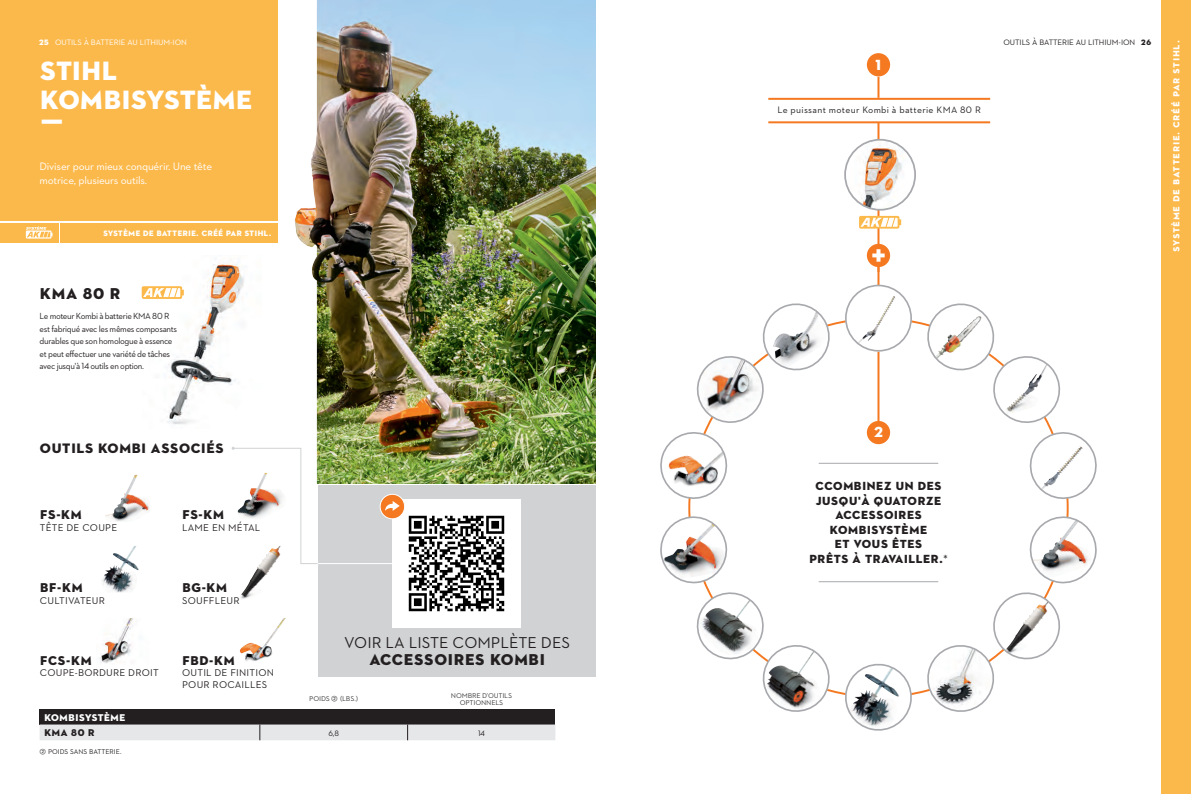
<style>
.page{position:relative;width:1191px;height:794px;background:#fff}
.page>*{position:absolute;margin:0;border:0;box-sizing:border-box;transform-origin:0 0}
.t1{font:27px "STIHL Contraface Display Titling";letter-spacing:-.03em;color:#fff}
.t2{font:16px "STIHL Contraface Display Titling";color:#231f20}
.t3{font:16px "STIHL Contraface Text";color:#231f20}
.Seitenverweis_Headline{font:15px "STIHL Contraface Display Titling";color:#fff}
.t4{font:14px "STIHL Contraface Display Titling";color:#231f20}
.t5{font:13px "STIHL Contraface Display Titling";color:#231f20}
.Seitenverweis_Headline-2{font:12px "STIHL Contraface Display Titling";color:#231f20}
.t6{font:11px "STIHL Contraface Text";letter-spacing:-.02em;color:#fff}
.Product_TechData{font:10px/12px "STIHL Contraface Text";letter-spacing:.02em;color:#231f20}
.t7{font:10px "STIHL Contraface Display Titling";color:#fff}
.t8{font:10px "STIHL Contraface Display Titling";color:#231f20}
.t9{font:9.5px "STIHL Contraface Text";letter-spacing:.03em;color:#231f20}
.t10{font:9px/12.6px "STIHL Contraface Text";letter-spacing:-.04em;color:#231f20}
.t11{font:9px "STIHL Contraface Display Titling";letter-spacing:.07em;color:#fff}
.Head_Balken_links{font:8px "STIHL Contraface Text";letter-spacing:-.01em;color:#fff}
.Head_Balken_links-2{font:8px "STIHL Contraface Text";letter-spacing:-.01em;color:#231f20}
.t12{font:8px "STIHL Contraface Display Titling";color:#fff}
.t13{font:8px "STIHL Contraface Display Titling";color:#231f20}
.t14{font:500 7px "STIHL Contraface Display";letter-spacing:-.03em;color:#231f20}
.Table_Model{font:7px "STIHL Contraface Text";color:#231f20}
.s1{font-family:"STIHL Contraface Display Titling"}
.s2{font-family:"STIHL Contraface Text";font-weight:400}
.s3{font-family:"STIHL Contraface Text"}
</style>
<div class="page">
<div style="left:317px;top:486px;width:278px;height:191px;background:#d1d2d4"></div>
<img style="left:167px;top:262px;width:77px;height:163px">
<div style="left:40px;top:709px;width:515px;height:15px;background:#231f20"></div>
<div style="left:40px;top:724px;width:515px;height:16px;background:#e6e7e9"></div>
<svg style="left:142px;top:286px;width:42px;height:13px"></svg>
<img style="left:294px;top:0;width:301px;height:484px">
<img style="left:105px;top:475px;width:45px;height:46px">
<img style="left:99px;top:618px;width:34px;height:45px">
<img style="left:102px;top:546px;width:37px;height:46px">
<img style="left:239px;top:618px;width:47px;height:43px">
<img style="left:241px;top:564px;width:33px;height:35px">
<svg style="left:232px;top:447px;width:126px;height:117px"></svg>
<img style="left:392px;top:499px;width:128px;height:128px">
<hr style="left:317px;top:563px;width:82px;height:1px;background:#fff">
<div style="left:380px;top:494px;width:24px;height:25px;background:#f47921;border-radius:50%"></div>
<div style="left:379px;top:494px;width:26px;height:25px;border:1px solid #fff;border-radius:50%"></div>
<svg style="left:385px;top:501px;width:15px;height:10px"></svg>
<div style="left:867px;top:53px;width:23px;height:23px;background:#f47921;border-radius:50%"></div>
<div style="left:867px;top:421px;width:23px;height:23px;background:#f47921;border-radius:50%"></div>
<hr style="left:877px;top:77px;width:2px;height:21px;background:#f47921">
<hr style="left:877px;top:122px;width:2px;height:150px;background:#f47921">
<hr style="left:877px;top:351px;width:2px;height:71px;background:#f47921">
<hr style="left:877px;top:258px;width:2px;height:27px;background:#f47921">
<img style="left:867px;top:297px;width:26px;height:37px">
<div style="left:845px;top:285px;width:67px;height:66px;border:2px solid #a8a9ad;border-radius:50%"></div>
<svg style="left:660px;top:303px;width:173px;height:201px"></svg>
<svg style="left:660px;top:515px;width:256px;height:216px"></svg>
<svg style="left:925px;top:514px;width:172px;height:198px"></svg>
<svg style="left:921px;top:303px;width:176px;height:199px"></svg>
<hr style="left:818px;top:463px;width:120px;height:1px;background:#a8a9ad">
<hr style="left:818px;top:581px;width:120px;height:1px;background:#a8a9ad">
<div style="left:867px;top:244px;width:23px;height:23px;background:#f47921;border-radius:50%"></div>
<svg style="left:872px;top:249px;width:12px;height:13px"></svg>
<img style="left:845px;top:140px;width:70px;height:70px;border-radius:35px">
<div style="left:844px;top:139px;width:72px;height:72px;border:2px solid #a8a9ad;border-radius:50%"></div>
<svg style="left:859px;top:216px;width:42px;height:13px"></svg>
<hr style="left:768px;top:98px;width:222px;height:2px;background:#f47921">
<hr style="left:768px;top:121px;width:222px;height:2px;background:#f47921">
<div style="left:1161px;top:0;width:30px;height:794px;background:#fcb94b"></div>
<div style="left:0;top:0;width:278px;height:221px;background:#fcb94b"></div>
<div style="left:61px;top:223px;width:217px;height:20px;background:#fcb94b"></div>
<div style="left:0;top:223px;width:59px;height:20px;background:#fcb94b"></div>
<svg style="left:26px;top:226px;width:27px;height:12px"></svg>
<p class="Head_Balken_links-2" style="left:1003px;top:37px;width:133px">OUTILS À BATTERIE AU LITHIUM-ION</p>
<p class="t11" style="left:1171px;top:252px;width:213px;rotate:-90deg">SYSTÈME DE BATTERIE. CRÉÉ PAR STIHL.</p>
<p class="Head_Balken_links" style="left:39px;top:38px;width:150px"><span class="s1">25</span> OUTILS À BATTERIE AU LITHIUM-ION</p>
<p class="t13" style="left:1140px;top:37px;width:12px">26</p>
<p class="Head_Balken_links" style="left:55px;top:38px;width:111px">LITH UM-ION BATTERY TOOLS</p>
<p class="Seitenverweis_Headline" style="left:875px;top:55px;width:8px">1</p>
<p class="t1" style="left:40px;top:54px;width:80px">STIHL</p>
<p class="t1" style="left:40px;top:83px;width:215px">KOMBISYSTÈME</p>
<p class="t1" style="left:40px;top:112px;width:26px">Ƒ</p>
<p class="t9" style="left:777px;top:104px;width:205px">Le puissant moteur Kombi à batterie KMA 80 R</p>
<p class="t6" style="left:40px;top:159px;width:174px">Diviser pour mieux conquérir. Une tête</p>
<p class="t6" style="left:40px;top:174px;width:109px">motrice, plusieurs outils.</p>
<p class="t12" style="left:103px;top:228px;width:170px">SYSTÈME DE BATTERIE. CRÉÉ PAR STIHL.</p>
<p class="t2" style="left:40px;top:283px;width:83px">KMA 80 R</p>
<p class="t10" style="left:40px;top:309px;width:139px">Le moteur Kombi à batterie KMA 80 R est fabriqué avec les mêmes composants durables que son homologue à essence</p>
<p class="t10" style="left:40px;top:347px;width:132px">et peut effectuer une variété de tâches avec jusqu'à 14 outils en option.</p>
<p class="t4" style="left:40px;top:439px;width:186px">OUTILS KOMBI ASSOCIÉS</p>
<p class="t5" style="left:40px;top:507px;width:44px">FS-KM</p>
<p class="Product_TechData" style="left:40px;top:521px;width:79px">TÊTE DE COUPE</p>
<p class="t5" style="left:182px;top:507px;width:44px">FS-KM</p>
<p class="Product_TechData" style="left:182px;top:521px;width:80px">LAME EN MÉTAL</p>
<p class="t5" style="left:40px;top:579px;width:45px">BF-KM</p>
<p class="Product_TechData" style="left:40px;top:594px;width:67px">CULTIVATEUR</p>
<p class="t5" style="left:182px;top:579px;width:47px">BG-KM</p>
<p class="Product_TechData" style="left:182px;top:594px;width:59px">SOUFFLEUR</p>
<p class="t5" style="left:40px;top:652px;width:54px">FCS-KM</p>
<p class="Product_TechData" style="left:40px;top:667px;width:120px">COUPE-BORDURE DROIT</p>
<p class="t5" style="left:182px;top:652px;width:54px">FBD-KM</p>
<p class="Product_TechData" style="left:182px;top:667px;width:93px">OUTIL DE FINITION<br>POUR ROCAILLES</p>
<p class="t3" style="left:344px;top:632px;width:227px">VOIR LA LISTE COMPLÈTE DES</p>
<p class="t2" style="left:369px;top:649px;width:178px">ACCESSOIRES KOMBI</p>
<p class="t14" style="left:309px;top:694px;width:50px">POIDS <span class="s2">②</span> (lbs.)</p>
<p class="t14" style="left:451px;top:692px;width:63px">NOMBRE D'OUTILS</p>
<p class="t14" style="left:460px;top:699px;width:45px">OPTIONNELS</p>
<p class="t7" style="left:44px;top:711px;width:83px">KOMBISYSTÈME</p>
<p class="t8" style="left:44px;top:726px;width:52px">KMA 80 R</p>
<p class="Head_Balken_links-2" style="left:328px;top:728px;width:12px">6,8</p>
<p class="Head_Balken_links-2" style="left:478px;top:728px;width:9px">14</p>
<p class="Table_Model" style="left:40px;top:747px;width:83px">② POIDS SANS BATTERIE.</p>
<p class="Seitenverweis_Headline" style="left:873px;top:423px;width:11px">2</p>
<p class="Seitenverweis_Headline-2" style="left:815px;top:479px;width:128px">CCOMBINEZ UN DES</p>
<p class="Seitenverweis_Headline-2" style="left:815px;top:493px;width:128px">JUSQU'À QUATORZE</p>
<p class="Seitenverweis_Headline-2" style="left:835px;top:508px;width:88px">ACCESSOIRES</p>
<p class="Seitenverweis_Headline-2" style="left:829px;top:522px;width:99px">KOMBISYSTÈME</p>
<p class="Seitenverweis_Headline-2" style="left:834px;top:536px;width:90px">ET VOUS ÊTES</p>
<p class="Seitenverweis_Headline-2" style="left:809px;top:551px;width:140px">PRÊTS À TRAVAILLER.<span class="s3">*</span></p>
</div>
